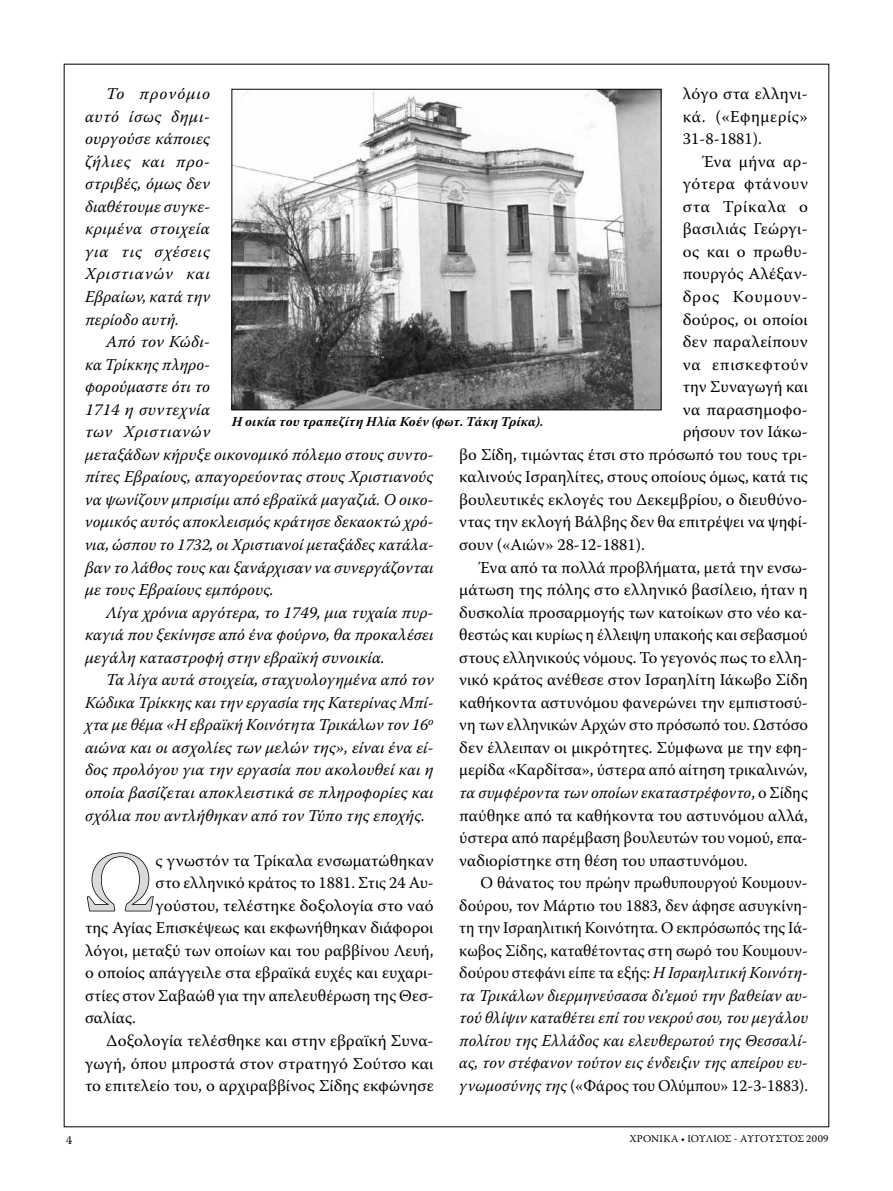
<style>
.page{position:relative;width:893px;height:1191px;background:#fff}
.page>*{position:absolute;margin:0;border:0;box-sizing:border-box;transform-origin:0 0}
.t1{font:84.9px "Warnock Pro";color:#d9dadb}
.t2{font:16.5px/22.5px "Warnock Pro";color:#000;text-align:justify}
.t3{font:italic 16.5px/22.5px "Warnock Pro";color:#000;text-align:justify}
.t4{font:16.5px "Warnock Pro";color:#000;scale:.96 1}
.t5{font:16.5px "Warnock Pro";letter-spacing:.02em;color:#000}
.t6{font:16.5px "Warnock Pro";letter-spacing:.025em;color:#000}
.t7{font:16.5px "Warnock Pro";letter-spacing:.04em;color:#000}
.t8{font:16.5px "Warnock Pro";letter-spacing:.05em;color:#000}
.t9{font:16.5px "Warnock Pro";letter-spacing:.045em;color:#000}
.t10{font:italic 700 13.5px "Warnock Pro";letter-spacing:.01em;color:#000}
.t11{font:12px "Warnock Pro";color:#000}
.t12{font:10.5px "Warnock Pro";letter-spacing:.005em;color:#000}
.s1{font-style:normal}
.s2{font-style:italic}
</style>
<div class="page">
<svg style="left:86px;top:852px;width:68px;height:60px"></svg>
<img style="left:233px;top:91px;width:426px;height:317px">
<div style="left:231px;top:89px;width:430px;height:321px;border:1px solid #000"></div>
<p class="t2" style="left:683px;top:82px;width:127px">λόγο στα ελληνι&shy;κά. («Εφημερίς» 31-8-1881).</p>
<p class="t5" style="left:704px;top:151px;width:105px">Ένα μήνα αρ-</p>
<p class="t6" style="left:683px;top:174px;width:127px">γότερα φτάνουν</p>
<p class="t9" style="left:683px;top:196px;width:127px">στα Τρίκαλα ο</p>
<p class="t2" style="left:683px;top:217px;width:127px">βασιλιάς Γεώργι-</p>
<p class="t5" style="left:683px;top:241px;width:127px">ος και ο πρωθυ-</p>
<p class="t2" style="left:683px;top:262px;width:127px">πουργός Αλέξαν-</p>
<p class="t8" style="left:683px;top:287px;width:127px">δρος Κουμουν-</p>
<p class="t2" style="left:683px;top:308px;width:127px">δούρος, οι οποίοι</p>
<p class="t2" style="left:683px;top:330px;width:127px">δεν παραλείπουν</p>
<p class="t7" style="left:683px;top:354px;width:127px">να επισκεφτούν</p>
<p class="t2" style="left:683px;top:375px;width:127px">την Συναγωγή και</p>
<p class="t5" style="left:683px;top:399px;width:127px">να παρασημοφο-</p>
<p class="t2" style="left:683px;top:420px;width:127px">ρήσουν τον Ιάκω-</p>
<p class="t2" style="left:459px;top:443px;width:350px">βο Σίδη, τιμώντας έτσι στο πρόσωπό του τους τρι-</p>
<p class="t2" style="left:459px;top:465px;width:350px">καλινούς Ισραηλίτες, στους οποίους όμως, κατά τις</p>
<p class="t2" style="left:459px;top:488px;width:350px">βουλευτικές εκλογές του Δεκεμβρίου, ο διευθύνο-</p>
<p class="t2" style="left:459px;top:510px;width:350px">ντας την εκλογή Βάλβης δεν θα επιτρέψει να ψηφί-</p>
<p class="t2" style="left:459px;top:533px;width:187px">σουν («Αιών» 28-12-1881).</p>
<p class="t2" style="left:480px;top:555px;width:329px">Ένα από τα πολλά προβλήματα, μετά την ενσω-</p>
<p class="t2" style="left:459px;top:578px;width:350px">μάτωση της πόλης στο ελληνικό βασίλειο, ήταν η</p>
<p class="t2" style="left:459px;top:600px;width:350px">δυσκολία προσαρμογής των κατοίκων στο νέο κα-</p>
<p class="t2" style="left:459px;top:623px;width:350px">θεστώς και κυρίως η έλλειψη υπακοής και σεβασμού</p>
<p class="t2" style="left:459px;top:646px;width:350px">στους ελληνικούς νόμους. Το γεγονός πως το ελλη-</p>
<p class="t2" style="left:459px;top:668px;width:350px">νικό κράτος ανέθεσε στον Ισραηλίτη Ιάκωβο Σίδη</p>
<p class="t2" style="left:459px;top:691px;width:350px">καθήκοντα αστυνόμου φανερώνει την εμπιστοσύ-</p>
<p class="t2" style="left:459px;top:713px;width:350px">νη των ελληνικών Αρχών στο πρόσωπό του. Ωστόσο</p>
<p class="t2" style="left:459px;top:736px;width:350px">δεν έλλειπαν οι μικρότητες. Σύμφωνα με την εφη-</p>
<p class="t2" style="left:459px;top:758px;width:350px">μερίδα «Καρδίτσα», ύστερα από αίτηση τρικαλινών,</p>
<p class="t3" style="left:459px;top:781px;width:350px">τα συμφέροντα των οποίων εκαταστρέφοντο<span class="s1">, ο Σίδης</span></p>
<p class="t2" style="left:459px;top:803px;width:350px">παύθηκε από τα καθήκοντα του αστυνόμου αλλά,</p>
<p class="t2" style="left:459px;top:826px;width:350px">ύστερα από παρέμβαση βουλευτών του νομού, επα-</p>
<p class="t2" style="left:459px;top:848px;width:290px">ναδιορίστηκε στη θέση του υπαστυνόμου.</p>
<p class="t2" style="left:480px;top:871px;width:329px">Ο θάνατος του πρώην πρωθυπουργού Κουμουν-</p>
<p class="t2" style="left:459px;top:893px;width:350px">δούρου, τον Μάρτιο του 1883, δεν άφησε ασυγκίνη-</p>
<p class="t4" style="left:459px;top:918px;width:365px">τη την Ισραηλιτική Κοινότητα. Ο εκπρόσωπός της Ιά-</p>
<p class="t2" style="left:459px;top:938px;width:350px">κωβος Σίδης, καταθέτοντας στη σωρό του Κουμουν-</p>
<p class="t2" style="left:459px;top:961px;width:350px">δούρου στεφάνι είπε τα εξής: <span class="s2">Η Ισραηλιτική Κοινότη-</span></p>
<p class="t3" style="left:459px;top:984px;width:350px">τα Τρικάλων διερμηνεύσασα δι’εμού την βαθείαν αυ-</p>
<p class="t3" style="left:459px;top:1006px;width:350px">τού θλίψιν καταθέτει επί του νεκρού σου, του μεγάλου</p>
<p class="t3" style="left:459px;top:1029px;width:350px">πολίτου της Ελλάδος και ελευθερωτού της Θεσσαλί-</p>
<p class="t3" style="left:459px;top:1051px;width:350px">ας, τον στέφανον τούτον εις ένδειξιν της απείρου ευ-</p>
<p class="t2" style="left:459px;top:1074px;width:350px"><span class="s2">γνωμοσύνης της</span> («Φάρος του Ολύμπου» 12-3-1883).</p>
<p class="t3" style="left:85px;top:82px;width:127px;text-indent:21px">Το προνόμιο αυτό ίσως δημι&shy;ουργούσε κάποιες ζήλιες και προ&shy;στριβές, όμως δεν διαθέτουμε συγκε&shy;κριμένα στοιχεία για τις σχέσεις Χριστιανών και Εβραίων, κατά την περίοδο αυτή.</p>
<p class="t3" style="left:85px;top:330px;width:350px;text-align:left;text-indent:21px">Από τον Κώδι-<br>κα Τρίκκης πληρο-<br>φορούμαστε ότι το<br>1714 η συντεχνία<br>των Χριστιανών<br>μεταξάδων κήρυξε οικονομικό πόλεμο στους συντο&shy;πίτες Εβραίους, απαγορεύοντας στους Χριστιανούς να ψωνίζουν μπρισίμι από εβραϊκά μαγαζιά. Ο οικο&shy;νομικός αυτός αποκλεισμός κράτησε δεκαοκτώ χρό&shy;νια, ώσπου το 1732, οι Χριστιανοί μεταξάδες κατάλα&shy;βαν το λάθος τους και ξανάρχισαν να συνεργάζονται με τους Εβραίους εμπόρους.</p>
<p class="t3" style="left:85px;top:600px;width:350px;text-indent:21px">Λίγα χρόνια αργότερα, το 1749, μια τυχαία πυρ&shy;καγιά που ξεκίνησε από ένα φούρνο, θα προκαλέσει μεγάλη καταστροφή στην εβραϊκή συνοικία.</p>
<p class="t3" style="left:85px;top:668px;width:350px;text-indent:21px">Τα λίγα αυτά στοιχεία, σταχυολογημένα από τον Κώδικα Τρίκκης και την εργασία της Κατερίνας Μπί&shy;χτα με θέμα «Η εβραϊκή Κοινότητα Τρικάλων τον 16<sup>ο </sup>αιώνα και οι ασχολίες των μελών της», είναι ένα εί&shy;δος προλόγου για την εργασία που ακολουθεί και η οποία βασίζεται αποκλειστικά σε πληροφορίες και σχόλια που αντλήθηκαν από τον Τύπο της εποχής.</p>
<h1 class="t1" style="left:85px;top:831px;width:67px">Ω</h1>
<p class="t2" style="left:156px;top:848px;width:280px">ς γνωστόν τα Τρίκαλα ενσωματώθηκαν</p>
<p class="t10" style="left:232px;top:414px;width:313px">Η οικία του τραπεζίτη Ηλία Κοέν (φωτ. Τάκη Τρίκα).</p>
<p class="t2" style="left:156px;top:871px;width:280px">στο ελληνικό κράτος το 1881. Στις 24 Αυ-</p>
<p class="t2" style="left:156px;top:893px;width:280px">γούστου, τελέστηκε δοξολογία στο ναό</p>
<p class="t2" style="left:85px;top:916px;width:350px">της Αγίας Επισκέψεως και εκφωνήθηκαν διάφοροι</p>
<p class="t2" style="left:85px;top:938px;width:350px">λόγοι, μεταξύ των οποίων και του ραββίνου Λευή,</p>
<p class="t2" style="left:85px;top:961px;width:350px">ο οποίος απάγγειλε στα εβραϊκά ευχές και ευχαρι-</p>
<p class="t2" style="left:85px;top:984px;width:350px">στίες στον Σαβαώθ για την απελευθέρωση της Θεσ-</p>
<p class="t2" style="left:85px;top:1006px;width:52px">σαλίας.</p>
<p class="t2" style="left:106px;top:1029px;width:329px">Δοξολογία τελέσθηκε και στην εβραϊκή Συνα-</p>
<p class="t2" style="left:85px;top:1051px;width:350px">γωγή, όπου μπροστά στον στρατηγό Σούτσο και</p>
<p class="t2" style="left:85px;top:1074px;width:350px">το επιτελείο του, ο αρχιραββίνος Σίδης εκφώνησε</p>
<p class="t11" style="left:66px;top:1132px;width:8px">4</p>
<p class="t12" style="left:629px;top:1132px;width:201px">ΧΡΟΝΙΚΑ • ΙΟΥΛΙΟΣ - ΑΥΓΟΥΣΤΟΣ 2009</p>
</div>
